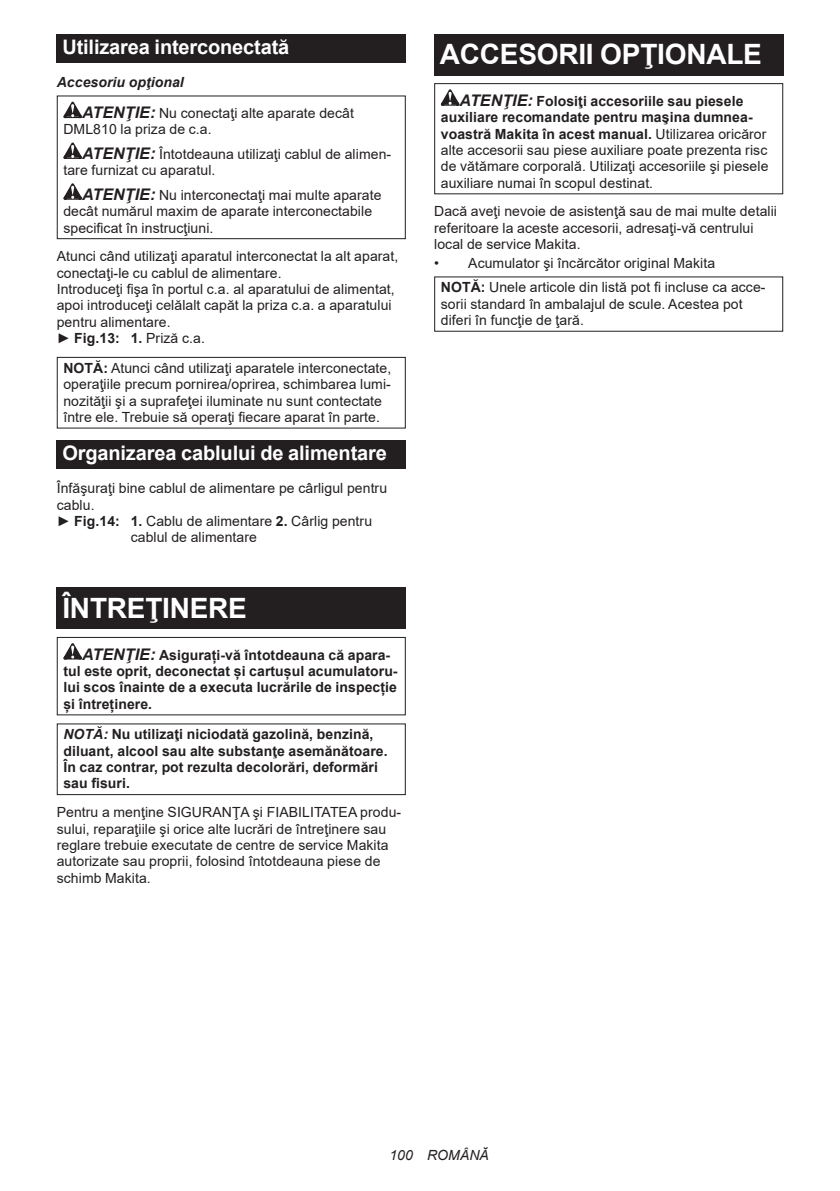
<style>
.page{position:relative;width:840px;height:1191px;background:#fff}
.page>*{position:absolute;margin:0;border:0;box-sizing:border-box;transform-origin:0 0}
.t1{font:700 28px "Arial";letter-spacing:-.01em;color:#fff}
.t2{font:700 20px "Arial";letter-spacing:-.01em;color:#fff}
.t3{font:14px/16.4px "Arial";letter-spacing:.005em;color:#231f20}
.t4{font:700 14px/16.4px "Arial";letter-spacing:.005em;color:#231f20}
.t5{font:italic 14px "Arial";letter-spacing:.005em;color:#231f20}
.s1{font-weight:700;font-style:italic}
.s2{font-weight:700;font-style:italic;font-size:16px}
.s3{font-weight:700}
.s4{font-style:italic;font-size:16px}
.s5{font-style:italic}
</style>
<div class="page">
<div style="left:57px;top:34px;width:348px;height:29px;background:#231f20"></div>
<svg style="left:63px;top:102px;width:19px;height:16px"></svg>
<svg style="left:63px;top:142px;width:19px;height:17px"></svg>
<svg style="left:63px;top:183px;width:19px;height:17px"></svg>
<div style="left:57px;top:95px;width:348px;height:144px;border:1px solid #231f20"></div>
<div style="left:57px;top:357px;width:348px;height:71px;border:1px solid #231f20"></div>
<div style="left:57px;top:440px;width:348px;height:28px;background:#231f20"></div>
<div style="left:57px;top:588px;width:348px;height:41px;background:#231f20"></div>
<svg style="left:63px;top:643px;width:19px;height:16px"></svg>
<div style="left:57px;top:637px;width:348px;height:78px;border:1px solid #231f20"></div>
<div style="left:57px;top:723px;width:348px;height:72px;border:1px solid #231f20"></div>
<div style="left:434px;top:34px;width:348px;height:41px;background:#231f20"></div>
<svg style="left:440px;top:89px;width:19px;height:17px"></svg>
<div style="left:434px;top:83px;width:348px;height:111px;border:1px solid #231f20"></div>
<div style="left:434px;top:276px;width:348px;height:56px;border:1px solid #231f20"></div>
<h2 class="t2" style="left:62px;top:33px;width:228px">Utilizarea interconectată</h2>
<p class="t3" style="left:82px;top:67px;width:273px;line-height:30.6px;text-indent:-25px"><span class="s1">Accesoriu opţional<br></span><span class="s2">ATENŢIE:</span> Nu conectaţi alte aparate decât</p>
<p class="t3" style="left:82px;top:117px;width:310px;line-height:24.4px;text-indent:-19px">DML810 la priza de c.a.<br><span class="s2">ATENŢIE:</span> Întotdeauna utilizaţi cablul de alimen-</p>
<p class="t3" style="left:82px;top:158px;width:301px;line-height:24.4px;text-indent:-19px">tare furnizat cu aparatul.<br><span class="s2">ATENŢIE:</span> Nu interconectaţi mai multe aparate</p>
<p class="t3" style="left:63px;top:203px;width:310px">decât numărul maxim de aparate interconectabile specificat în instrucţiuni.</p>
<p class="t3" style="left:57px;top:248px;width:343px">Atunci când utilizaţi aparatul interconectat la alt aparat, conectaţi-le cu cablul de alimentare.<br>Introduceţi fişa în portul c.a. al aparatului de alimentat, apoi introduceţi celălalt capăt la priza c.a. a aparatului pentru alimentare.<br>► <span class="s3">Fig.13: 1.</span> Priză c.a.</p>
<p class="t3" style="left:63px;top:359px;width:329px"><span class="s3">NOTĂ:</span> Atunci când utilizaţi aparatele interconectate, operaţiile precum pornirea/oprirea, schimbarea lumi&shy;nozităţii şi a suprafeţei iluminate nu sunt contectate între ele. Trebuie să operaţi fiecare aparat în parte.</p>
<h2 class="t2" style="left:62px;top:439px;width:326px">Organizarea cablului de alimentare</h2>
<p class="t3" style="left:57px;top:480px;width:332px">Înfăşuraţi bine cablul de alimentare pe cârligul pentru</p>
<p class="t3" style="left:57px;top:496px;width:39px">cablu.</p>
<p class="t3" style="left:57px;top:513px;width:317px">► <span class="s3">Fig.14: 1.</span> Cablu de alimentare <span class="s3">2.</span> Cârlig pentru</p>
<p class="t3" style="left:131px;top:529px;width:128px">cablul de alimentare</p>
<h1 class="t1" style="left:62px;top:588px;width:186px">ÎNTREŢINERE</h1>
<p class="t4" style="left:63px;top:646px;width:335px;text-indent:19px"><span class="s4">ATENŢIE:</span> Asigurați-vă întotdeauna că apara&shy;tul este oprit, deconectat și cartușul acumulatoru&shy;lui scos înainte de a executa lucrările de inspecție și întreținere.</p>
<p class="t4" style="left:63px;top:726px;width:325px"><span class="s5">NOTĂ:</span> Nu utilizaţi niciodată gazolină, benzină, diluant, alcool sau alte substanţe asemănătoare.<br>În caz contrar, pot rezulta decolorări, deformări sau fisuri.</p>
<p class="t3" style="left:57px;top:804px;width:346px">Pentru a menţine SIGURANŢA şi FIABILITATEA produ&shy;sului, reparaţiile şi orice alte lucrări de întreţinere sau reglare trebuie executate de centre de service Makita autorizate sau proprii, folosind întotdeauna piese de schimb Makita.</p>
<h1 class="t1" style="left:439px;top:34px;width:323px">ACCESORII OPŢIONALE</h1>
<p class="t3" style="left:440px;top:92px;width:329px;text-indent:19px"><span class="s2">ATENŢIE:</span> <span class="s3">Folosiţi accesoriile sau piesele auxiliare recomandate pentru maşina dumnea&shy;voastră Makita în acest manual.</span> Utilizarea oricăror alte accesorii sau piese auxiliare poate prezenta risc de vătămare corporală. Utilizaţi accesoriile şi piesele auxiliare numai în scopul destinat.</p>
<p class="t3" style="left:434px;top:203px;width:344px">Dacă aveţi nevoie de asistenţă sau de mai multe detalii referitoare la aceste accesorii, adresaţi-vă centrului local de service Makita.</p>
<p class="t3" style="left:440px;top:251px;width:326px;line-height:23.8px;text-indent:-7px">• Acumulator şi încărcător original Makita<br><span class="s3">NOTĂ:</span> Unele articole din listă pot fi incluse ca acce-</p>
<p class="t3" style="left:440px;top:295px;width:303px">sorii standard în ambalajul de scule. Acestea pot diferi în funcţie de ţară.</p>
<p class="t5" style="left:389px;top:1146px;width:101px">100 ROMÂNĂ</p>
</div>
